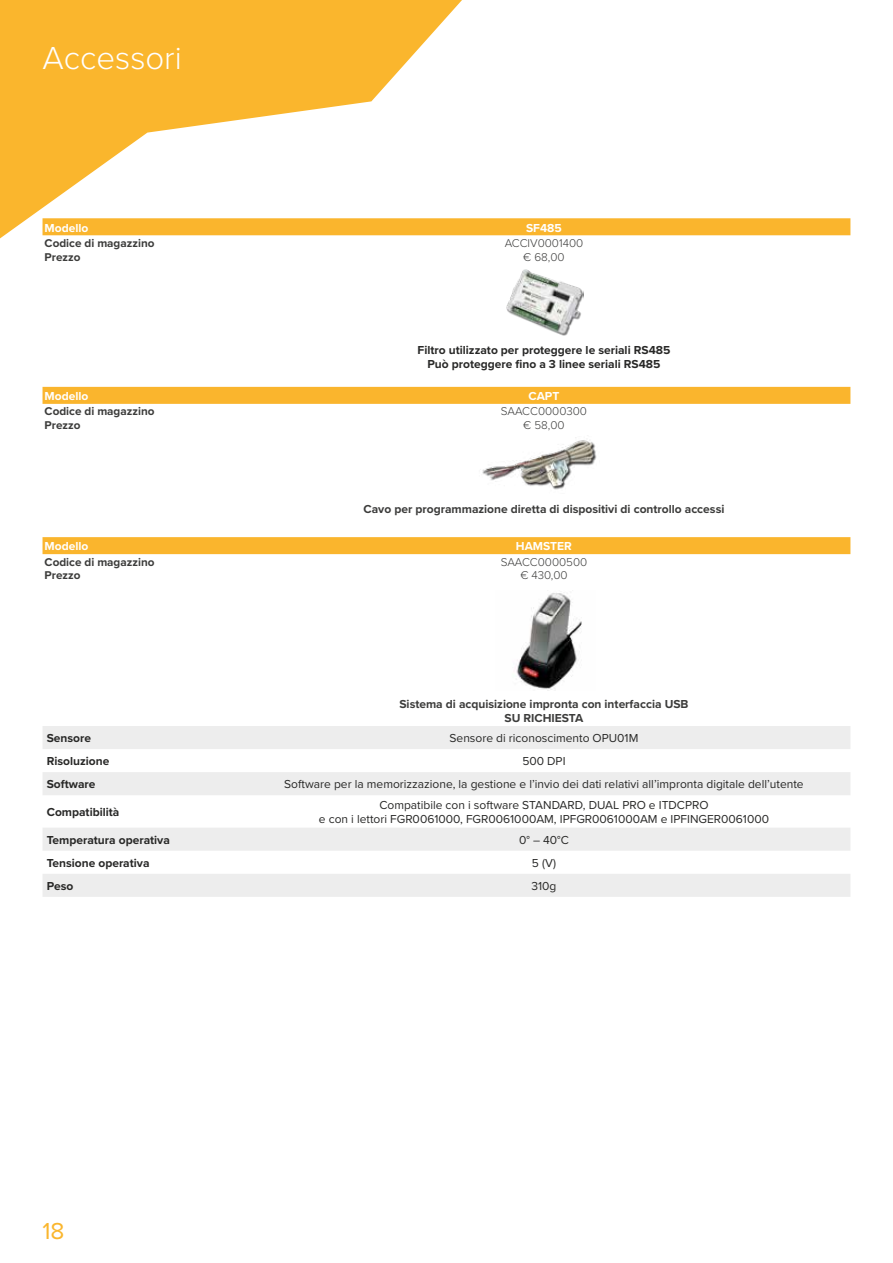
<style>
.page{position:relative;width:893px;height:1263px;background:#fff}
.page>*{position:absolute;margin:0;border:0;box-sizing:border-box;transform-origin:0 0}
.t1{font:300 33px "Proxima Nova";color:#fff}
.t2{font:24px "Proxima Nova";color:#fab62d}
.t3{font:12px/14.4px "Proxima Nova";color:#282827;text-align:center}
.t4{font:700 12px/14.4px "Proxima Nova";color:#282827;text-align:center}
.t5{font:700 12px/13.5px "Proxima Nova";color:#3c3c3b;text-align:center}
.t6{font:700 12px "Proxima Nova";color:#fff}
.t7{font:700 11.7px "Proxima Nova";color:#3c3c3b}
.t8{font:300 11.7px "Proxima Nova";color:#3c3c3b}
</style>
<div class="page">
<svg style="left:0;top:0;width:481px;height:239px;fill:#fab62d"></svg>
<div style="left:43px;top:218px;width:807px;height:17px;background:#fab52d"></div>
<img style="left:506px;top:269px;width:78px;height:67px">
<div style="left:43px;top:387px;width:807px;height:17px;background:#fab52d"></div>
<img style="left:482px;top:437px;width:115px;height:53px">
<div style="left:43px;top:537px;width:807px;height:17px;background:#fab52d"></div>
<svg style="left:43px;top:726px;width:807px;height:171px;fill:#ededed"></svg>
<img style="left:515px;top:593px;width:67px;height:97px">
<h1 class="t1" style="left:43px;top:38px;width:141px">Accessori</h1>
<p class="t6" style="left:45px;top:220px;width:45px">Modello</p>
<p class="t6" style="left:526px;top:220px;width:37px">SF485</p>
<p class="t7" style="left:45px;top:236px;width:111px">Codice di magazzino</p>
<p class="t8" style="left:505px;top:236px;width:80px">ACCIV0001400</p>
<p class="t7" style="left:45px;top:250px;width:37px">Prezzo</p>
<p class="t8" style="left:523px;top:250px;width:43px">€ 68,00</p>
<p class="t4" style="left:418px;top:343px;width:254px">Filtro utilizzato per proteggere le seriali RS485<br>Può proteggere fino a 3 linee seriali RS485</p>
<p class="t6" style="left:45px;top:389px;width:45px">Modello</p>
<p class="t6" style="left:529px;top:389px;width:32px">CAPT</p>
<p class="t7" style="left:45px;top:404px;width:111px">Codice di magazzino</p>
<p class="t8" style="left:501px;top:404px;width:88px">SAACC0000300</p>
<p class="t7" style="left:45px;top:418px;width:37px">Prezzo</p>
<p class="t8" style="left:523px;top:418px;width:43px">€ 58,00</p>
<p class="t5" style="left:364px;top:503px;width:362px">Cavo per programmazione diretta di dispositivi di controllo accessi</p>
<p class="t6" style="left:45px;top:539px;width:45px">Modello</p>
<p class="t6" style="left:516px;top:539px;width:58px">HAMSTER</p>
<p class="t7" style="left:45px;top:555px;width:111px">Codice di magazzino</p>
<p class="t8" style="left:501px;top:555px;width:88px">SAACC0000500</p>
<p class="t7" style="left:45px;top:568px;width:37px">Prezzo</p>
<p class="t8" style="left:520px;top:568px;width:49px">€ 430,00</p>
<p class="t5" style="left:399px;top:698px;width:291px">Sistema di acquisizione impronta con interfaccia USB<br>SU RICHIESTA</p>
<p class="t4" style="left:47px;top:731px;width:46px">Sensore</p>
<p class="t3" style="left:450px;top:731px;width:190px">Sensore di riconoscimento OPU01M</p>
<p class="t4" style="left:47px;top:755px;width:64px">Risoluzione</p>
<p class="t3" style="left:522px;top:754px;width:45px">500 DPI</p>
<p class="t4" style="left:47px;top:778px;width:50px">Software</p>
<p class="t3" style="left:284px;top:777px;width:521px">Software per la memorizzazione, la gestione e l’invio dei dati relativi all’impronta digitale dell’utente</p>
<p class="t4" style="left:47px;top:805px;width:74px">Compatibilità</p>
<p class="t3" style="left:319px;top:798px;width:452px">Compatibile con i software STANDARD, DUAL PRO e ITDCPRO<br>e con i lettori FGR0061000, FGR0061000AM, IPFGR0061000AM e IPFINGER0061000</p>
<p class="t4" style="left:47px;top:833px;width:125px">Temperatura operativa</p>
<p class="t3" style="left:519px;top:833px;width:51px">0° – 40°C</p>
<p class="t4" style="left:47px;top:856px;width:104px">Tensione operativa</p>
<p class="t3" style="left:532px;top:856px;width:26px">5 (V)</p>
<p class="t4" style="left:47px;top:879px;width:28px">Peso</p>
<p class="t3" style="left:531px;top:879px;width:26px">310g</p>
<h2 class="t2" style="left:43px;top:1217px;width:24px">18</h2>
</div>
